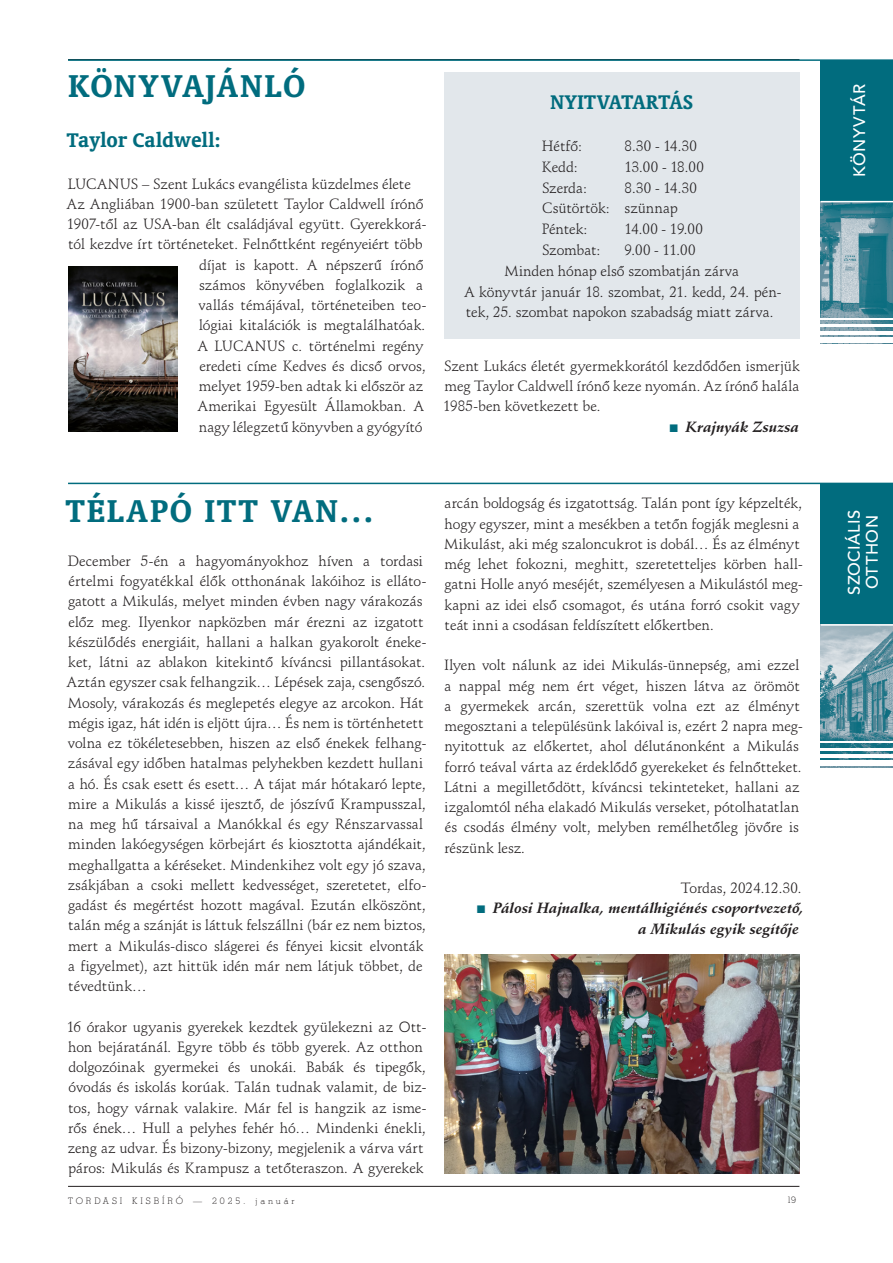
<style>
.page{position:relative;width:893px;height:1263px;background:#fff}
.page>*{position:absolute;margin:0;border:0;box-sizing:border-box;transform-origin:0 0}
.t1{font:700 36px "Oranda PFL";letter-spacing:.065em;color:#016c7e}
.t2{font:700 22.5px "Oranda PFL";letter-spacing:.005em;color:#016c7e}
.t3{font:16.5px/18px "Avenir Md PFL";letter-spacing:.065em;color:#fff;text-align:center}
.t4{font:14.55px/20.2px "Schneidler PFL";letter-spacing:-.005em;color:#231f20}
.t5{font:italic 700 14.55px/20.2px "Schneidler PFL";letter-spacing:.005em;color:#231f20}
.t6{font:9px "Stymie Lt PFL";letter-spacing:.315em;color:#231f20}
</style>
<div class="page">
<hr style="left:68px;top:1186px;width:731px;height:1px;background:#231f20">
<div style="left:444px;top:72px;width:355px;height:267px;background:#e2e7eb"></div>
<img style="left:68px;top:267px;width:110px;height:165px">
<img style="left:444px;top:954px;width:355px;height:220px">
<hr style="left:68px;top:59px;width:825px;height:2px;background:#016c7e">
<img style="left:821px;top:202px;width:72px;height:142px">
<div style="left:821px;top:60px;width:72px;height:141px;background:#016c7e"></div>
<div style="left:821px;top:337px;width:72px;height:5px;background:#fff"></div>
<hr style="left:821px;top:331px;width:72px;height:4px;background:#fff">
<hr style="left:821px;top:324px;width:72px;height:3px;background:#fff">
<hr style="left:821px;top:318px;width:72px;height:1px;background:#fff">
<hr style="left:68px;top:483px;width:825px;height:1px;background:#016c7e">
<img style="left:821px;top:626px;width:72px;height:141px">
<div style="left:821px;top:484px;width:72px;height:140px;background:#016c7e"></div>
<div style="left:821px;top:761px;width:72px;height:5px;background:#fff"></div>
<hr style="left:821px;top:754px;width:72px;height:4px;background:#fff">
<hr style="left:821px;top:748px;width:72px;height:2px;background:#fff">
<hr style="left:821px;top:741px;width:72px;height:1px;background:#fff">
<h1 class="t1" style="left:69px;top:64px;width:238px">KÖNYVAJÁNLÓ</h1>
<h2 class="t2" style="left:67px;top:127px;width:155px">Taylor Caldwell:</h2>
<p class="t4" style="left:68px;top:173px;width:345px">LUCANUS – Szent Lukács evangélista küzdelmes élete</p>
<p class="t4" style="left:67px;top:194px;width:358px">Az Angliában 1900-ban született Taylor Caldwell írónő</p>
<p class="t4" style="left:67px;top:214px;width:361px">1907-től az USA-ban élt családjával együtt. Gyerekkorá-</p>
<p class="t4" style="left:68px;top:234px;width:356px">tól kezdve írt történeteket. Felnőttként regényeiért több</p>
<p class="t4" style="left:199px;top:254px;width:226px">díjat is kapott. A népszerű írónő</p>
<p class="t4" style="left:199px;top:275px;width:225px">számos könyvében foglalkozik a</p>
<p class="t4" style="left:199px;top:295px;width:229px">vallás témájával, történeteiben teo-</p>
<p class="t4" style="left:199px;top:315px;width:228px">lógiai kitalációk is megtalálhatóak.</p>
<p class="t4" style="left:198px;top:335px;width:227px">A LUCANUS c. történelmi regény</p>
<p class="t4" style="left:199px;top:356px;width:228px">eredeti címe Kedves és dicső orvos,</p>
<p class="t4" style="left:199px;top:376px;width:226px">melyet 1959-ben adtak ki először az</p>
<p class="t4" style="left:198px;top:396px;width:228px">Amerikai Egyesült Államokban. A</p>
<p class="t4" style="left:199px;top:416px;width:225px">nagy lélegzetű könyvben a gyógyító</p>
<h2 class="t2" style="left:550px;top:89px;width:144px">NYITVATARTÁS</h2>
<p class="t4" style="left:542px;top:136px;width:42px">Hétfő:</p>
<p class="t4" style="left:625px;top:136px;width:74px">8.30 - 14.30</p>
<p class="t4" style="left:542px;top:157px;width:37px">Kedd:</p>
<p class="t4" style="left:625px;top:157px;width:81px">13.00 - 18.00</p>
<p class="t4" style="left:542px;top:177px;width:47px">Szerda:</p>
<p class="t4" style="left:542px;top:177px;width:156px;line-height:20.9px;text-indent:83px">8.30 - 14.30<br>Csütörtök: szünnap<br>Péntek:</p>
<p class="t4" style="left:625px;top:219px;width:80px">14.00 - 19.00</p>
<p class="t4" style="left:542px;top:240px;width:60px">Szombat:</p>
<p class="t4" style="left:625px;top:240px;width:72px">9.00 - 11.00</p>
<p class="t4" style="left:504px;top:261px;width:236px">Minden hónap első szombatján zárva</p>
<p class="t4" style="left:465px;top:281px;width:318px">A könyvtár január 18. szombat, 21. kedd, 24. pén-</p>
<p class="t4" style="left:466px;top:302px;width:309px">tek, 25. szombat napokon szabadság miatt zárva.</p>
<p class="t4" style="left:443px;top:356px;width:358px;text-align:justify">Szent Lukács életét gyermekkorától kezdődően ismerjük meg Taylor Caldwell írónő keze nyomán. Az írónő halála 1985-ben következett be.</p>
<p class="t5" style="left:686px;top:416px;width:115px">Krajnyák Zsuzsa</p>
<h1 class="t1" style="left:66px;top:490px;width:310px">TÉLAPÓ ITT VAN…</h1>
<p class="t4" style="left:67px;top:551px;width:361px">December 5-én a hagyományokhoz híven a tordasi értelmi fogyatékkal élők otthonának lakóihoz is elláto&shy;gatott a Mikulás, melyet minden évben nagy várakozás előz meg. Ilyenkor napközben már érezni az izgatott készülődés energiáit, hallani a halkan gyakorolt éneke&shy;ket, látni az ablakon kitekintő kíváncsi pillantásokat.<br>Aztán egyszer csak felhangzik… Lépések zaja, csengőszó.<br>Mosoly, várakozás és meglepetés elegye az arcokon. Hát mégis igaz, hát idén is eljött újra… És nem is történhetett volna ez tökéletesebben, hiszen az első énekek felhang&shy;zásával egy időben hatalmas pelyhekben kezdett hullani a hó. És csak esett és esett… A tájat már hótakaró lepte, mire a Mikulás a kissé ijesztő, de jószívű Krampusszal, na meg hű társaival a Manókkal és egy Rénszarvassal minden lakóegységen körbejárt és kiosztotta ajándékait, meghallgatta a kéréseket. Mindenkihez volt egy jó szava, zsákjában a csoki mellett kedvességet, szeretetet, elfo&shy;gadást és megértést hozott magával. Ezután elköszönt, talán még a szánját is láttuk felszállni (bár ez nem biztos, mert a Mikulás-disco slágerei és fényei kicsit elvonták a figyelmet), azt hittük idén már nem látjuk többet, de tévedtünk…</p>
<p class="t4" style="left:67px;top:1016px;width:361px">16 órakor ugyanis gyerekek kezdtek gyülekezni az Ott&shy;hon bejáratánál. Egyre több és több gyerek. Az otthon dolgozóinak gyermekei és unokái. Babák és tipegők, óvodás és iskolás korúak. Talán tudnak valamit, de biz&shy;tos, hogy várnak valakire. Már fel is hangzik az isme&shy;rős ének… Hull a pelyhes fehér hó… Mindenki énekli, zeng az udvar. És bizony-bizony, megjelenik a várva várt páros: Mikulás és Krampusz a tetőteraszon. A gyerekek</p>
<p class="t4" style="left:444px;top:493px;width:360px">arcán boldogság és izgatottság. Talán pont így képzelték, hogy egyszer, mint a mesékben a tetőn fogják meglesni a Mikulást, aki még szaloncukrot is dobál… És az élményt még lehet fokozni, meghitt, szeretetteljes körben hall&shy;gatni Holle anyó meséjét, személyesen a Mikulástól meg&shy;kapni az idei első csomagot, és utána forró csokit vagy teát inni a csodásan feldíszített előkertben.</p>
<p class="t4" style="left:444px;top:655px;width:360px">Ilyen volt nálunk az idei Mikulás-ünnepség, ami ezzel a nappal még nem ért véget, hiszen látva az örömöt a gyermekek arcán, szerettük volna ezt az élményt megosztani a településünk lakóival is, ezért 2 napra meg&shy;nyitottuk az előkertet, ahol délutánonként a Mikulás forró teával várta az érdeklődő gyerekeket és felnőtteket.<br>Látni a megilletődött, kíváncsi tekinteteket, hallani az izgalomtól néha elakadó Mikulás verseket, pótolhatatlan és csodás élmény volt, melyben remélhetőleg jövőre is részünk lesz.</p>
<p class="t4" style="left:681px;top:878px;width:122px">Tordas, 2024.12.30.</p>
<p class="t5" style="left:638px;top:898px;width:167px;text-indent:-145px">Pálosi Hajnalka, mentálhigiénés csoportvezető, a Mikulás egyik segítője</p>
<p class="t6" style="left:68px;top:1195px;width:228px">TORDASI KISBÍRÓ — 2025. január</p>
<p class="t6" style="left:787px;top:1195px;width:11px">19</p>
<p class="t3" style="left:851px;top:177px;width:94px;rotate:-90deg">KÖNYVTÁR</p>
<p class="t3" style="left:846px;top:595px;width:86px;rotate:-90deg">SZOCIÁLIS<br>OTTHON</p>
</div>
